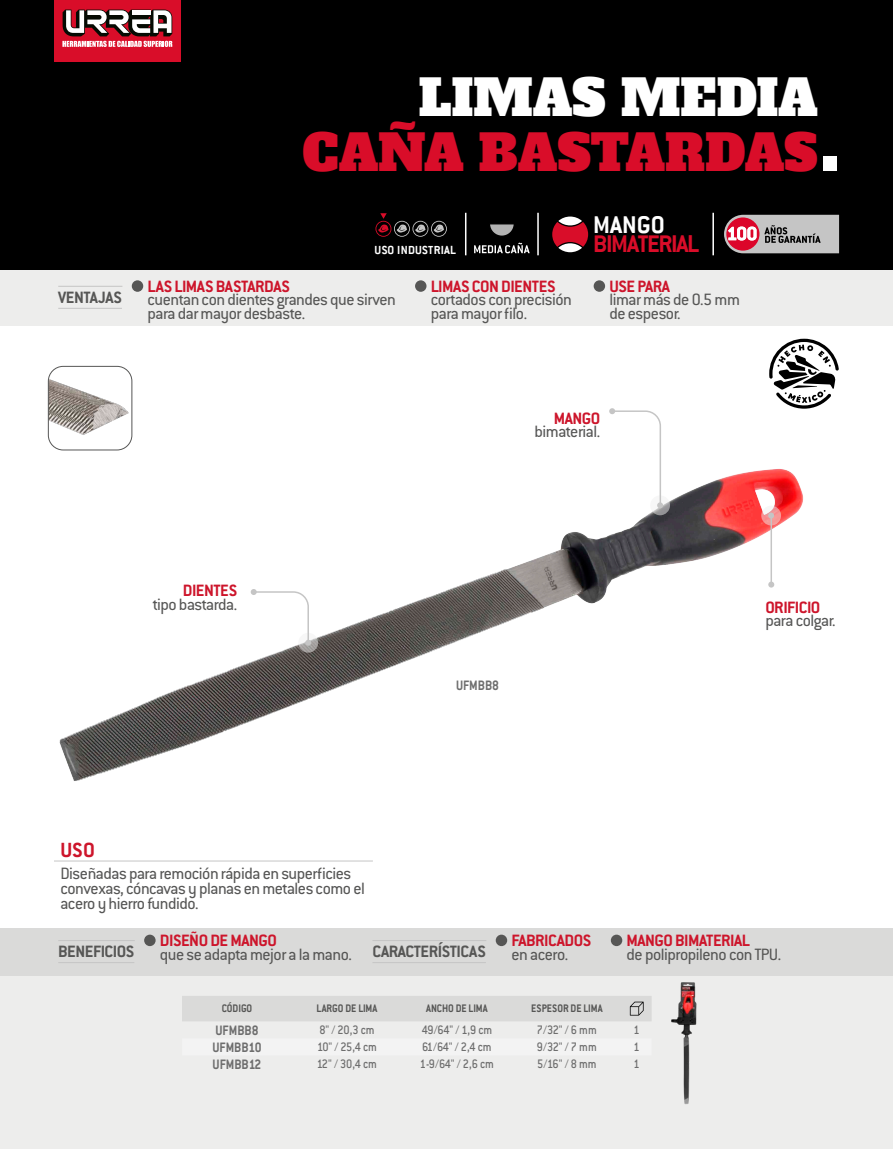
<style>
.page{position:relative;width:893px;height:1149px;background:#fff}
.page>*{position:absolute;margin:0;border:0;box-sizing:border-box;transform-origin:0 0}
.t1{font:49.5px/55.5px "Alfa Slab One";letter-spacing:-.005em;color:#d90d29}
.t2{font:700 26.55px "Conduit ITC";letter-spacing:-.05em;color:#d90d29}
.t3{font:700 26.55px "Conduit ITC";color:#fff}
.t4{font:700 22.5px "Conduit ITC Std";color:#cd152b}
.t5{font:18px/13.5px "Conduit ITC Std";letter-spacing:-.025em;color:#565655}
.t6{font:700 18px "Conduit ITC Std";letter-spacing:-.025em;color:#cd152b}
.t7{font:700 18px "Conduit ITC Std";letter-spacing:-.025em;color:#565655}
.t8{font:700 15px "Conduit ITC Std";color:#6e6e6e;scale:.9 1}
.t9{font:500 13.5px "Conduit ITC Std";letter-spacing:-.03em;color:#6e6e6e;scale:.9 1}
.t10{font:700 12.9px "Conduit ITC";letter-spacing:.02em;color:#fff}
.t11{font:700 12px "Conduit ITC Std";letter-spacing:-.005em;color:#565655;scale:.9 1}
.s1{color:#fff}
.s2{font-size:87px;color:#fff}
</style>
<div class="page">
<div style="left:0;top:942px;width:893px;height:206px;background:#ededec"></div>
<div style="left:0;top:270px;width:893px;height:56px;background:#ededec"></div>
<div style="left:0;top:0;width:893px;height:270px;background:#000"></div>
<div style="left:0;top:927px;width:893px;height:48px;background:#dadad9"></div>
<hr style="left:465px;top:213px;width:1px;height:42px;background:#fff">
<hr style="left:537px;top:213px;width:2px;height:42px;background:#fff">
<hr style="left:712px;top:213px;width:2px;height:42px;background:#fff">
<svg style="left:375px;top:213px;width:72px;height:24px"></svg>
<svg style="left:474px;top:224px;width:56px;height:29px"></svg>
<div style="left:558px;top:243px;width:24px;height:9px;background:#fff;border-radius:50%"></div>
<svg style="left:558px;top:216px;width:24px;height:9px"></svg>
<svg style="left:552px;top:222px;width:36px;height:25px"></svg>
<svg style="left:724px;top:215px;width:115px;height:38px;background:#b6999e"></svg>
<hr style="left:58px;top:286px;width:64px;height:1px;background:#c5c5c5">
<hr style="left:58px;top:308px;width:64px;height:1px;background:#c5c5c5">
<div style="left:132px;top:280px;width:11px;height:12px;background:#565655;border-radius:50%"></div>
<div style="left:415px;top:280px;width:11px;height:12px;background:#565655;border-radius:50%"></div>
<div style="left:594px;top:280px;width:11px;height:12px;background:#565655;border-radius:50%"></div>
<svg style="left:769px;top:338px;width:70px;height:70px"></svg>
<img style="left:47px;top:430px;width:757px;height:351px">
<svg style="left:761px;top:505px;width:20px;height:20px"></svg>
<svg style="left:768px;top:512px;width:6px;height:6px"></svg>
<svg style="left:298px;top:632px;width:20px;height:20px"></svg>
<svg style="left:650px;top:495px;width:20px;height:20px"></svg>
<hr style="left:54px;top:860px;width:319px;height:1px;background:#c5c5c5">
<svg style="left:251px;top:589px;width:60px;height:56px"></svg>
<svg style="left:609px;top:408px;width:54px;height:100px"></svg>
<hr style="left:770px;top:515px;width:2px;height:69px;background:#c5c5c5">
<svg style="left:768px;top:581px;width:6px;height:6px"></svg>
<img style="left:48px;top:366px;width:84px;height:84px">
<div style="left:48px;top:366px;width:84px;height:84px;border:1px solid #565655;border-radius:15px"></div>
<hr style="left:372px;top:940px;width:114px;height:1px;background:#c5c5c5">
<hr style="left:372px;top:962px;width:114px;height:1px;background:#c5c5c5">
<hr style="left:58px;top:940px;width:77px;height:1px;background:#c5c5c5">
<hr style="left:58px;top:962px;width:76px;height:1px;background:#c5c5c5">
<div style="left:496px;top:934px;width:11px;height:11px;background:#565655;border-radius:50%"></div>
<div style="left:611px;top:934px;width:11px;height:11px;background:#565655;border-radius:50%"></div>
<div style="left:144px;top:934px;width:12px;height:11px;background:#565655;border-radius:50%"></div>
<img style="left:671px;top:982px;width:26px;height:123px">
<div style="left:182px;top:996px;width:470px;height:25px;background:#dadad9"></div>
<div style="left:54px;top:0;width:127px;height:62px;background:#d90d29"></div>
<svg style="left:62px;top:10px;width:111px;height:37px"></svg>
<h1 class="t1" style="left:303px;top:70px;width:540px;text-indent:116px"><span class="s1">LIMAS MEDIA<br></span>CAÑA BASTARDAS<span class="s2">.</span></h1>
<p class="t7" style="left:58px;top:286px;width:65px">VENTAJAS</p>
<p class="t10" style="left:375px;top:242px;width:83px">USO INDUSTRIAL</p>
<p class="t6" style="left:147px;top:275px;width:144px">LAS LIMAS BASTARDAS</p>
<p class="t5" style="left:147px;top:292px;width:250px">cuentan con dientes grandes que sirven para dar mayor desbaste.</p>
<p class="t6" style="left:431px;top:275px;width:126px">LIMAS CON DIENTES</p>
<p class="t5" style="left:431px;top:292px;width:143px">cortados con precisión para mayor filo.</p>
<h2 class="t3" style="left:593px;top:209px;width:73px">MANGO</h2>
<h2 class="t2" style="left:593px;top:228px;width:108px">BIMATERIAL</h2>
<p class="t6" style="left:609px;top:275px;width:62px">USE PARA</p>
<p class="t5" style="left:609px;top:292px;width:132px">limar más de 0.5 mm de espesor.</p>
<p class="t6" style="left:554px;top:407px;width:48px">MANGO</p>
<p class="t5" style="left:535px;top:424px;width:67px">bimaterial.</p>
<p class="t6" style="left:183px;top:579px;width:56px">DIENTES</p>
<p class="t5" style="left:153px;top:596px;width:86px">tipo bastarda.</p>
<p class="t8" style="left:456px;top:676px;width:49px">UFMBB8</p>
<p class="t6" style="left:765px;top:596px;width:57px">ORIFICIO</p>
<p class="t5" style="left:765px;top:613px;width:72px">para colgar.</p>
<p class="t4" style="left:60px;top:836px;width:36px">USO</p>
<p class="t5" style="left:60px;top:864px;width:306px;line-height:15px">Diseñadas para remoción rápida en superficies convexas, cóncavas y planas en metales como el acero y hierro fundido.</p>
<p class="t6" style="left:160px;top:929px;width:119px">DISEÑO DE MANGO</p>
<p class="t5" style="left:160px;top:946px;width:194px">que se adapta mejor a la mano.</p>
<p class="t11" style="left:222px;top:1001px;width:35px">CÓDIGO</p>
<p class="t11" style="left:317px;top:1001px;width:69px">LARGO DE LIMA</p>
<p class="t11" style="left:426px;top:1001px;width:70px">ANCHO DE LIMA</p>
<p class="t11" style="left:531px;top:1001px;width:81px">ESPESOR DE LIMA</p>
<p class="t8" style="left:216px;top:1020px;width:49px">UFMBB8</p>
<p class="t9" style="left:319px;top:1021px;width:63px">8" / 20,3 cm</p>
<p class="t9" style="left:422px;top:1021px;width:80px">49/64" / 1,9 cm</p>
<p class="t9" style="left:537px;top:1021px;width:68px">7/32" / 6 mm</p>
<p class="t9" style="left:634px;top:1021px;width:8px">1</p>
<p class="t8" style="left:212px;top:1037px;width:56px">UFMBB10</p>
<p class="t9" style="left:317px;top:1038px;width:68px">10" / 25,4 cm</p>
<p class="t9" style="left:422px;top:1038px;width:79px">61/64" / 2,4 cm</p>
<p class="t9" style="left:537px;top:1038px;width:68px">9/32" / 7 mm</p>
<p class="t9" style="left:634px;top:1038px;width:8px">1</p>
<p class="t8" style="left:213px;top:1054px;width:56px">UFMBB12</p>
<p class="t9" style="left:317px;top:1055px;width:68px">12" / 30,4 cm</p>
<p class="t9" style="left:420px;top:1055px;width:84px">1-9/64" / 2,6 cm</p>
<p class="t9" style="left:537px;top:1055px;width:68px">5/16" / 8 mm</p>
<p class="t9" style="left:634px;top:1055px;width:8px">1</p>
<p class="t6" style="left:511px;top:929px;width:81px">FABRICADOS</p>
<p class="t5" style="left:511px;top:946px;width:58px">en acero.</p>
<p class="t6" style="left:626px;top:929px;width:125px">MANGO BIMATERIAL</p>
<p class="t5" style="left:626px;top:946px;width:156px">de polipropileno con TPU.</p>
<p class="t7" style="left:58px;top:940px;width:78px">BENEFICIOS</p>
<p class="t7" style="left:372px;top:940px;width:115px">CARACTERÍSTICAS</p>
</div>
